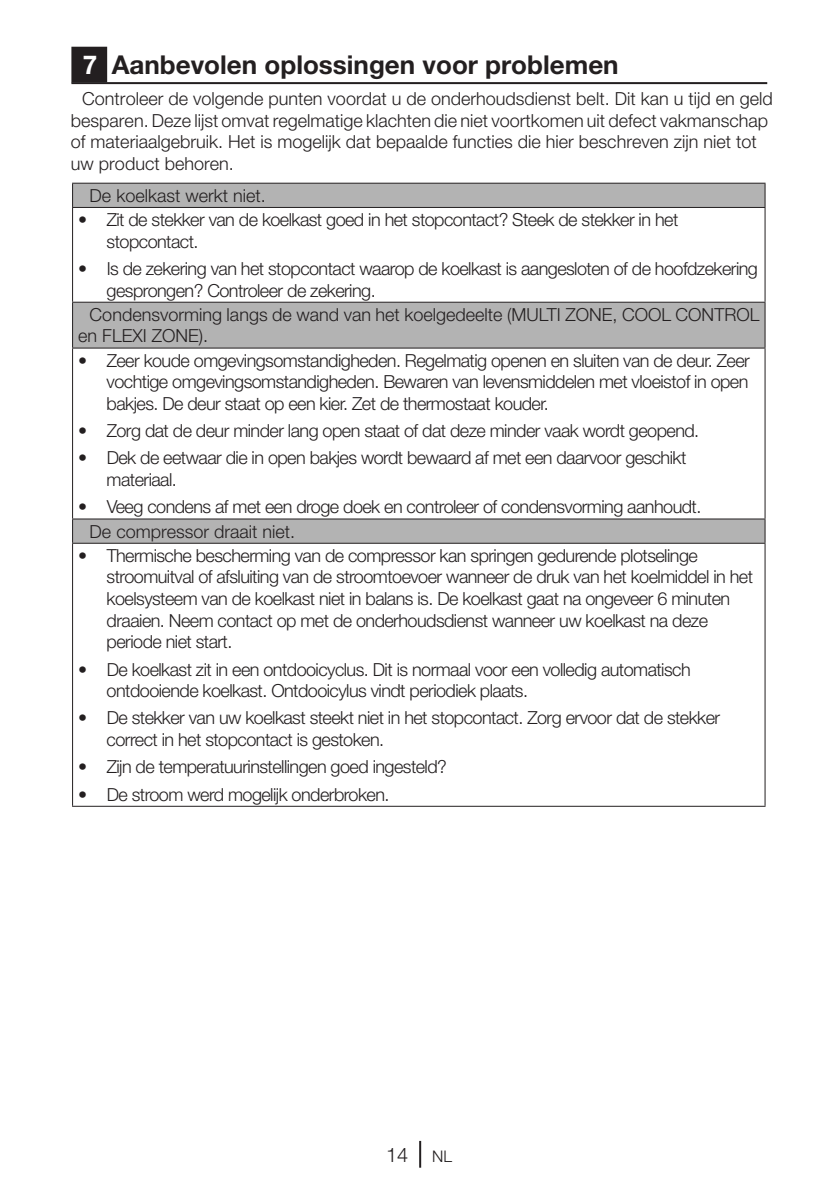
<style>
.page{position:relative;width:840px;height:1191px;background:#fff}
.page>*{position:absolute;margin:0;border:0;box-sizing:border-box;transform-origin:0 0}
.Unite_Baslik__14pt-B{font:700 26px "Helvetica Neue LT Pro";color:#231f20}
.t1{font:300 20px "Helvetica Neue LT Pro";color:#231f20}
.Girintili_Yazi__10pt{font:300 18px/21.6px "Helvetica Neue LT Pro";letter-spacing:-.03em;color:#231f20}
.Normal_Yazi__10pt{font:300 18px/21.6px "Helvetica Neue LT Pro";color:#231f20}
.s1{color:#fff}
.s2{font-size:16px}
</style>
<div class="page">
<hr style="left:419px;top:1140px;width:2px;height:27px;background:#231f20">
<div style="left:72px;top:48px;width:34px;height:33px;background:#231f20"></div>
<div style="left:71px;top:47px;width:36px;height:35px;border:2px solid #231f20"></div>
<hr style="left:71px;top:82px;width:695px;height:2px;background:#231f20">
<svg style="left:73px;top:184px;width:691px;height:359px"></svg>
<svg style="left:72px;top:184px;width:1px;height:23px"></svg>
<svg style="left:764px;top:184px;width:1px;height:23px"></svg>
<hr style="left:72px;top:183px;width:693px;height:1px;background:#231f20">
<hr style="left:72px;top:208px;width:1px;height:94px;background:#231f20">
<hr style="left:764px;top:208px;width:1px;height:94px;background:#231f20">
<hr style="left:72px;top:207px;width:693px;height:1px;background:#231f20">
<hr style="left:72px;top:303px;width:1px;height:44px;background:#231f20">
<hr style="left:764px;top:303px;width:1px;height:44px;background:#231f20">
<hr style="left:72px;top:302px;width:693px;height:1px;background:#231f20">
<hr style="left:72px;top:348px;width:1px;height:170px;background:#231f20">
<hr style="left:764px;top:348px;width:1px;height:170px;background:#231f20">
<hr style="left:72px;top:347px;width:693px;height:1px;background:#231f20">
<svg style="left:72px;top:519px;width:1px;height:24px"></svg>
<svg style="left:764px;top:519px;width:1px;height:24px"></svg>
<hr style="left:72px;top:518px;width:693px;height:1px;background:#231f20">
<hr style="left:72px;top:544px;width:1px;height:261px;background:#231f20">
<hr style="left:764px;top:544px;width:1px;height:261px;background:#231f20">
<hr style="left:72px;top:543px;width:693px;height:1px;background:#231f20">
<hr style="left:72px;top:805px;width:693px;height:1px;background:#231f20">
<p class="Unite_Baslik__14pt-B" style="left:83px;top:48px;width:537px"><span class="s1">7</span> Aanbevolen oplossingen voor problemen</p>
<p class="Normal_Yazi__10pt" style="left:71px;top:87px;width:703px;text-indent:11px">Controleer de volgende punten voordat u de onderhoudsdienst belt. Dit kan u tijd en geld besparen. Deze lijst omvat regelmatige klachten die niet voortkomen uit defect vakmanschap of materiaalgebruik. Het is mogelijk dat bepaalde functies die hier beschreven zijn niet tot uw product behoren.</p>
<p class="Normal_Yazi__10pt" style="left:90px;top:184px;width:178px">De koelkast werkt niet.</p>
<p class="Girintili_Yazi__10pt" style="left:107px;top:208px;width:573px;text-indent:-28px">• Zit de stekker van de koelkast goed in het stopcontact? Steek de stekker in het stopcontact.</p>
<p class="Girintili_Yazi__10pt" style="left:107px;top:257px;width:652px;text-indent:-28px">• Is de zekering van het stopcontact waarop de koelkast is aangesloten of de hoofdzekering gesprongen? Controleer de zekering.</p>
<p class="Normal_Yazi__10pt" style="left:78px;top:303px;width:682px;text-indent:11px">Condensvorming langs de wand van het koelgedeelte (MULTI ZONE, COOL CONTROL en FLEXI ZONE).</p>
<p class="Girintili_Yazi__10pt" style="left:107px;top:349px;width:644px;text-align:justify;text-indent:-28px">• Zeer koude omgevingsomstandigheden. Regelmatig openen en sluiten van de deur. Zeer vochtige omgevingsomstandigheden. Bewaren van levensmiddelen met vloeistof in open bakjes. De deur staat op een kier. Zet de thermostaat kouder.</p>
<p class="Girintili_Yazi__10pt" style="left:78px;top:419px;width:622px">• Zorg dat de deur minder lang open staat of dat deze minder vaak wordt geopend.</p>
<p class="Girintili_Yazi__10pt" style="left:107px;top:447px;width:581px;text-indent:-28px">• Dek de eetwaar die in open bakjes wordt bewaard af met een daarvoor geschikt materiaal.</p>
<p class="Girintili_Yazi__10pt" style="left:78px;top:496px;width:624px">• Veeg condens af met een droge doek en controleer of condensvorming aanhoudt.</p>
<p class="Normal_Yazi__10pt" style="left:90px;top:520px;width:207px">De compressor draait niet.</p>
<p class="Girintili_Yazi__10pt" style="left:107px;top:544px;width:647px;text-indent:-28px">• Thermische bescherming van de compressor kan springen gedurende plotselinge stroomuitval of afsluiting van de stroomtoevoer wanneer de druk van het koelmiddel in het koelsysteem van de koelkast niet in balans is. De koelkast gaat na ongeveer 6 minuten draaien. Neem contact op met de onderhoudsdienst wanneer uw koelkast na deze periode niet start.</p>
<p class="Girintili_Yazi__10pt" style="left:107px;top:658px;width:585px;text-indent:-28px">• De koelkast zit in een ontdooicyclus. Dit is normaal voor een volledig automatisch ontdooiende koelkast. Ontdooicylus vindt periodiek plaats.</p>
<p class="Girintili_Yazi__10pt" style="left:107px;top:707px;width:614px;text-indent:-28px">• De stekker van uw koelkast steekt niet in het stopcontact. Zorg ervoor dat de stekker correct in het stopcontact is gestoken.</p>
<p class="Girintili_Yazi__10pt" style="left:78px;top:755px;width:370px">• Zijn de temperatuurinstellingen goed ingesteld?</p>
<p class="Girintili_Yazi__10pt" style="left:78px;top:783px;width:312px">• De stroom werd mogelijk onderbroken.</p>
<p class="t1" style="left:386px;top:1142px;width:67px">14 <span class="s2">NL</span></p>
</div>
